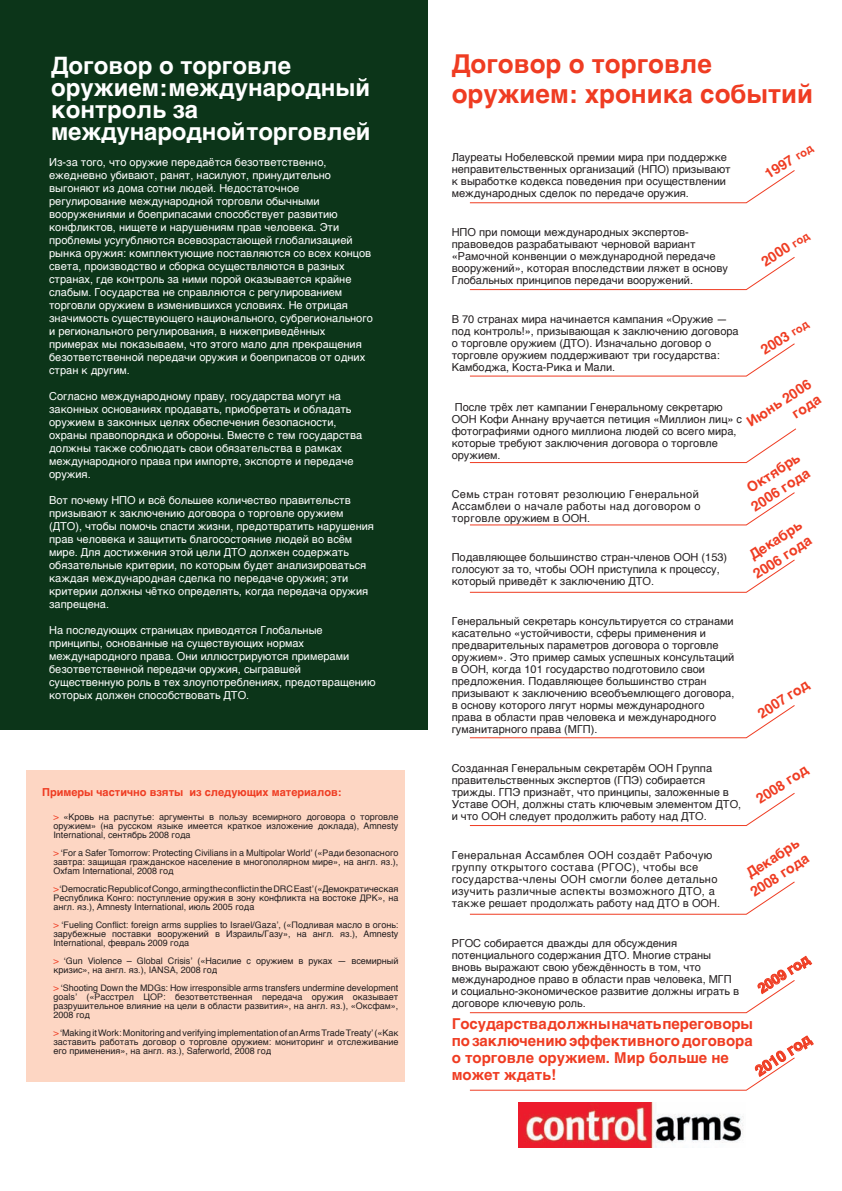
<style>
.page{position:relative;width:842px;height:1191px;background:#fff}
.page>*{position:absolute;margin:0;border:0;box-sizing:border-box;transform-origin:0 0}
.t1{font:700 26px/30px "Helvetica";color:#ef3c22}
.t2{font:700 24px/22px "Helvetica";color:#fff}
.t3{font:700 15px/17px "Helvetica";color:#ef3c22}
.t4{font:700 14px/18px "Helvetica";color:#ef3c22;text-align:center}
.t5{font:11px/13px "Helvetica";color:#fff}
.t6{font:11px/12px "Helvetica";color:#231f20}
.t7{font:11px/12px "Helvetica";letter-spacing:.03em;color:#231f20}
.t8{font:700 11px "Helvetica";color:#ef3c22}
.t9{font:9px/9px "Helvetica";color:#231f20;text-align:justify}
.s1{color:#ef3c22}
.s2{font-size:11px}
</style>
<div class="page">
<div style="left:0;top:1px;width:427px;height:728px;background:#0c3519"></div>
<div style="left:26px;top:769px;width:378px;height:312px;background:#fdd6c3"></div>
<svg style="left:469px;top:170px;width:326px;height:34px"></svg>
<svg style="left:469px;top:343px;width:326px;height:34px"></svg>
<svg style="left:469px;top:257px;width:326px;height:33px"></svg>
<svg style="left:469px;top:428px;width:327px;height:35px"></svg>
<svg style="left:469px;top:492px;width:326px;height:34px"></svg>
<svg style="left:469px;top:559px;width:326px;height:34px"></svg>
<svg style="left:469px;top:705px;width:326px;height:33px"></svg>
<svg style="left:469px;top:793px;width:326px;height:33px"></svg>
<svg style="left:469px;top:881px;width:326px;height:34px"></svg>
<svg style="left:469px;top:955px;width:343px;height:58px"></svg>
<svg style="left:469px;top:1035px;width:345px;height:56px"></svg>
<img style="left:519px;top:1102px;width:224px;height:45px">
<h2 class="t2" style="left:51px;top:57px;width:321px">Договор о торговле оружием: международный контроль за международнойторговлей</h2>
<p class="t5" style="left:49px;top:156px;width:325px">Из-за того, что оружие передаётся безответственно, ежедневно убивают, ранят, насилуют, принудительно выгоняют из дома сотни людей. Недостаточное регулирование международной торговли обычными вооружениями и боеприпасами способствует развитию конфликтов, нищете и нарушениям прав человека. Эти проблемы усугубляются всевозрастающей глобализацией рынка оружия: комплектующие поставляются со всех концов света, производство и сборка осуществляются в разных странах, где контроль за ними порой оказывается крайне слабым. Государства не справляются с регулированием торговли оружием в изменившихся условиях. Не отрицая значимость существующего национального, субрегионального и регионального регулирования, в нижеприведённых примерах мы показываем, что этого мало для прекращения безответственной передачи оружия и боеприпасов от одних стран к другим.</p>
<p class="t5" style="left:49px;top:390px;width:315px">Согласно международному праву, государства могут на законных основаниях продавать, приобретать и обладать оружием в законных целях обеспечения безопасности, охраны правопорядка и обороны. Вместе с тем государства должны также соблюдать свои обязательства в рамках международного права при импорте, экспорте и передаче оружия.</p>
<p class="t5" style="left:49px;top:494px;width:326px">Вот почему НПО и всё большее количество правительств призывают к заключению договора о торговле оружием (ДТО), чтобы помочь спасти жизни, предотвратить нарушения прав человека и защитить благосостояние людей во всём мире. Для достижения этой цели ДТО должен содержать обязательные критерии, по которым будет анализироваться каждая международная сделка по передаче оружия; эти критерии должны чётко определять, когда передача оружия запрещена.</p>
<p class="t5" style="left:49px;top:625px;width:328px">На последующих страницах приводятся Глобальные принципы, основанные на существующих нормах международного права. Они иллюстрируются примерами безответственной передачи оружия, сыгравшей существенную роль в тех злоупотреблениях, предотвращению которых должен способствовать ДТО.</p>
<p class="t8" style="left:42px;top:787px;width:301px">Примеры частично взяты из следующих материалов:</p>
<p class="t9" style="left:53px;top:813px;width:346px"><span class="s1">&gt;</span> «Кровь на распутье: аргументы в пользу всемирного договора о торговле оружием» (на русском языке имеется краткое изложение доклада), Amnesty International, сентябрь 2008 года</p>
<p class="t9" style="left:53px;top:849px;width:346px"><span class="s1">&gt;</span> ‘For a Safer Tomorrow: Protecting Civilians in a Multipolar World’ («Ради безопасного завтра: защищая гражданское население в многополярном мире», на англ. яз.), Oxfam International, 2008 год</p>
<p class="t9" style="left:53px;top:885px;width:346px"><span class="s1">&gt;</span> ‘Democratic Republic of Congo, arming the conflict in the DRC East’ («Демократическая Республика Конго: поступление оружия в зону конфликта на востоке ДРК», на англ. яз.), Amnesty International, июль 2005 года</p>
<p class="t9" style="left:53px;top:921px;width:346px"><span class="s1">&gt;</span> ‘Fueling Conflict: foreign arms supplies to Israel/Gaza’, («Подливая масло в огонь: зарубежные поставки вооружений в Израиль/Газу», на англ. яз.), Amnesty International, февраль 2009 года</p>
<p class="t9" style="left:53px;top:957px;width:346px"><span class="s1">&gt;</span> ‘Gun Violence – Global Crisis’ («Насилие с оружием в руках — всемирный кризис», на англ. яз.), IANSA, 2008 год</p>
<p class="t9" style="left:53px;top:984px;width:346px"><span class="s1">&gt;</span> ‘Shooting Down the MDGs: How irresponsible arms transfers undermine development goals’ («Расстрел ЦОР: безответственная передача оружия оказывает разрушительное влияние на цели в области развития», на англ. яз.), «Оксфам», 2008 год</p>
<p class="t9" style="left:53px;top:1029px;width:346px"><span class="s1">&gt;</span> ‘Making it Work: Monitoring and verifying implementation of an Arms Trade Treaty’ («Как заставить работать договор о торговле оружием: мониторинг и отслеживание его применения», на англ. яз.), Saferworld, 2008 год</p>
<h1 class="t1" style="left:452px;top:51px;width:363px">Договор о торговле оружием: хроника событий</h1>
<p class="t4" style="left:762px;top:168px;width:55px;rotate:-33deg">1997 <span class="s2">год</span></p>
<p class="t6" style="left:452px;top:151px;width:280px">Лауреаты Нобелевской премии мира при поддержке неправительственных организаций (НПО) призывают к выработке кодекса поведения при осуществлении международных сделок по передаче оружия.</p>
<p class="t6" style="left:452px;top:227px;width:278px">НПО при помощи международных экспертов&shy;правоведов разрабатывают черновой вариант «Рамочной конвенции о международной передаче вооружений», которая впоследствии ляжет в основу Глобальных принципов передачи вооружений.</p>
<p class="t6" style="left:452px;top:314px;width:288px">В 70 странах мира начинается кампания «Оружие — под контроль!», призывающая к заключению договора о торговле оружием (ДТО). Изначально договор о торговле оружием поддерживают три государства:<br>Камбоджа, Коста-Рика и Мали.</p>
<p class="t6" style="left:452px;top:401px;width:292px">После трёх лет кампании Генеральному секретарю ООН Кофи Аннану вручается петиция «Миллион лиц» с фотографиями одного миллиона людей со всего мира, которые требуют заключения договора о торговле оружием.</p>
<p class="t7" style="left:452px;top:489px;width:250px">Семь стран готовят резолюцию Генеральной<br>Ассамблеи о начале работы над договором о торговле оружием в ООН.</p>
<p class="t6" style="left:452px;top:552px;width:277px">Подавляющее большинство стран-членов ООН (153) голосуют за то, чтобы ООН приступила к процессу, который приведёт к заключению ДТО.</p>
<p class="t6" style="left:452px;top:615px;width:284px">Генеральный секретарь консультируется со странами касательно «устойчивости, сферы применения и предварительных параметров договора о торговле оружием». Это пример самых успешных консультаций в ООН, когда 101 государство подготовило свои предложения. Подавляющее большинство стран призывают к заключению всеобъемлющего договора, в основу которого лягут нормы международного права в области прав человека и международного гуманитарного права (МГП).</p>
<p class="t6" style="left:452px;top:763px;width:291px">Созданная Генеральным секретарём ООН Группа правительственных экспертов (ГПЭ) собирается трижды. ГПЭ признаёт, что принципы, заложенные в Уставе ООН, должны стать ключевым элементом ДТО, и что ООН следует продолжить работу над ДТО.</p>
<p class="t7" style="left:452px;top:850px;width:270px">Генеральная Ассамблея ООН создаёт Рабочую группу открытого состава (РГОС), чтобы все государства-члены ООН смогли более детально изучить различные аспекты возможного ДТО, а также решает продолжать работу над ДТО в ООН.</p>
<p class="t6" style="left:452px;top:937px;width:289px">РГОС собирается дважды для обсуждения потенциального содержания ДТО. Многие страны вновь выражают свою убеждённость в том, что международное право в области прав человека, МГП и социально-экономическое развитие должны играть в договоре ключевую роль.</p>
<h3 class="t3" style="left:452px;top:1016px;width:303px">Государствадолжныначатьпереговоры позаключению эффективногодоговора о торговле оружием. Мир больше не может ждать!</h3>
<p class="t4" style="left:758px;top:256px;width:55px;rotate:-33deg">2000 <span class="s2">год</span></p>
<p class="t4" style="left:758px;top:344px;width:55px;rotate:-33deg">2003 <span class="s2">год</span></p>
<p class="t4" style="left:744px;top:416px;width:75px;text-align:right;rotate:-33deg">Июнь 2006 года</p>
<p class="t4" style="left:738px;top:486px;width:68px;rotate:-33deg">Октябрь<br>2006 года</p>
<p class="t4" style="left:740px;top:553px;width:68px;rotate:-33deg">Декабрь<br>2006 года</p>
<p class="t4" style="left:755px;top:708px;width:60px;rotate:-33deg">2007 год</p>
<p class="t4" style="left:753px;top:793px;width:60px;rotate:-33deg">2008 год</p>
<p class="t4" style="left:737px;top:871px;width:68px;rotate:-33deg">Декабрь<br>2008 года</p>
<p class="t4" style="left:755px;top:983px;width:60px;rotate:-33deg">2009 год</p>
<h3 class="t3" style="left:753px;top:1066px;width:65px;rotate:-33deg">2010 год</h3>
</div>
